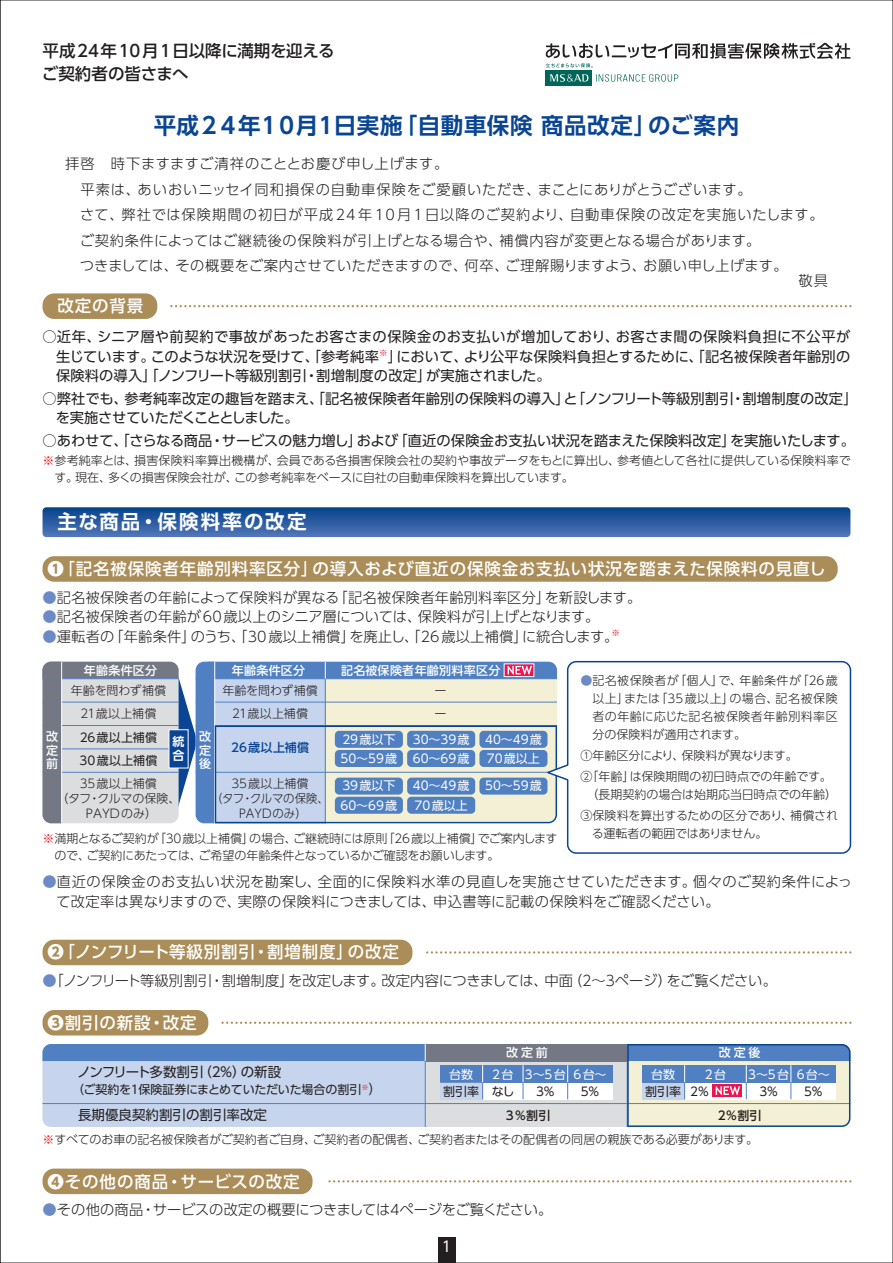
<style>
.page{position:relative;width:893px;height:1263px;background:#fff}
.page>*{position:absolute;margin:0;border:0;box-sizing:border-box;transform-origin:0 0}
.t1{font:700 22.5px "UD Shin Go Pro De";letter-spacing:.01em;color:#094594}
.t2{font:700 19.5px "UD Shin Go Pro De";letter-spacing:.1em;color:#fff}
.t3{font:500 16.5px "UD Shin Go Pro";letter-spacing:.05em;color:#fff}
.t4{font:500 16.5px/22.5px "UD Shin Go Pro";color:#231f20}
.t5{font:14.7px "UD Shin Go Pro";color:#fff}
.t6{font:300 14.25px/19.5px "UD Shin Go Pro";letter-spacing:.015em;color:#231f20}
.t7{font:14.25px/19.5px "UD Shin Go Pro";letter-spacing:.01em;color:#231f20;text-align:justify}
.t8{font:300 14.25px "UD Shin Go Pro";letter-spacing:.05em;color:#231f20}
.t9{font:300 14.25px "UD Shin Go Pro";letter-spacing:-.02em;color:#231f20}
.t10{font:300 14.25px "UD Shin Go Pro";letter-spacing:.075em;color:#231f20}
.t11{font:13.5px "UD Shin Go Pro";letter-spacing:-.07em;color:#231f20}
.t12{font:13.5px "UD Shin Go Pro";color:#231f20}
.t13{font:300 12px/23.1px "UD Shin Go Pro";color:#231f20;text-align:center}
.t14{font:12px/17px "UD Shin Go Pro";color:#fff}
.t15{font:12px/17px "UD Shin Go Pro";color:#231f20;text-align:center}
.t16{font:500 12px/13.2px "UD Shin Go Pro";letter-spacing:.025em;color:#fff;text-align:justify}
.t17{font:300 12px "UD Shin Go Pro";letter-spacing:-.02em;color:#231f20}
.t18{font:500 12px "UD Shin Go Pro";color:#231f20}
.t19{font:500 12px "UD Shin Go Pro";letter-spacing:.025em;color:#094594}
.t20{font:700 12px/13.2px "UD Shin Go Pro De";color:#fff}
.s1{color:#ee1d23}
.s2{font-weight:800}
.s3{color:#6c8bc6}
.s4{font-weight:400}
.s5{font-size:13.2px}
.s6{color:#fff}
.s7{color:#231f20}
</style>
<div class="page">
<div style="left:43px;top:293px;width:114px;height:26px;background:#aa8d58;border-radius:12px"></div>
<svg style="left:170px;top:305px;width:680px;height:2px"></svg>
<div style="left:43px;top:940px;width:369px;height:25px;background:#aa8d58;border-radius:12px"></div>
<svg style="left:426px;top:951px;width:424px;height:2px"></svg>
<svg style="left:596px;top:74px;width:82px;height:8px"></svg>
<div style="left:546px;top:70px;width:46px;height:16px;background:#006659"></div>
<svg style="left:549px;top:74px;width:39px;height:8px"></svg>
<svg style="left:546px;top:43px;width:304px;height:25px"></svg>
<div style="left:43px;top:1010px;width:165px;height:25px;background:#aa8d58;border-radius:12px"></div>
<svg style="left:221px;top:1022px;width:629px;height:2px"></svg>
<svg style="left:43px;top:1044px;width:807px;height:83px;background:#abbdd7"></svg>
<div style="left:43px;top:1168px;width:270px;height:26px;background:#aa8d58;border-radius:12px"></div>
<svg style="left:328px;top:1180px;width:522px;height:2px"></svg>
<svg style="left:43px;top:507px;width:807px;height:30px;background:#2d5da2"></svg>
<div style="left:43px;top:556px;width:795px;height:26px;background:#aa8d58;border-radius:12px"></div>
<svg style="left:43px;top:662px;width:500px;height:161px;background:#aabcd0"></svg>
<svg style="left:543px;top:660px;width:309px;height:194px"></svg>
<svg style="left:0;top:0;width:1px;height:1263px"></svg>
<div style="left:438px;top:1237px;width:17px;height:26px;background:#231f20"></div>
<p class="t4" style="left:42px;top:39px;width:294px">平成24年10月1日以降に満期を迎えるご契約者の皆さまへ</p>
<p class="t1" style="left:154px;top:107px;width:587px">平成２４年１０月１日実施「自動車保険 商品改定」のご案内</p>
<p class="t6" style="left:65px;top:154px;width:385px">拝啓　時下ますますご清祥のこととお慶び申し上げます。</p>
<p class="t8" style="left:65px;top:178px;width:688px">　平素は、あいおいニッセイ同和損保の自動車保険をご愛顧いただき、まことにありがとうございます。</p>
<p class="t10" style="left:65px;top:203px;width:760px">　さて、弊社では保険期間の初日が平成24年10月1日以降のご契約より、自動車保険の改定を実施いたします。</p>
<p class="t8" style="left:80px;top:229px;width:682px">ご契約条件によってはご継続後の保険料が引上げとなる場合や、補償内容が変更となる場合があります。</p>
<p class="t6" style="left:65px;top:256px;width:724px">　つきましては、その概要をご案内させていただきますので、何卒、ご理解賜りますよう、お願い申し上げます。</p>
<p class="t6" style="left:798px;top:271px;width:31px">敬具</p>
<p class="t3" style="left:57px;top:292px;width:87px">改定の背景</p>
<p class="t7" style="left:56px;top:326px;width:796px;text-indent:-14px">○近年、シニア層や前契約で事故があったお客さまの保険金のお支払いが増加しており、お客さま間の保険料負担に不公平が生じています。このような状況を受けて、「参考純率<sup>※</sup>」において、より公平な保険料負担とするために、「記名被保険者年齢別の保険料の導入」「ノンフリート等級別割引・割増制度の改定」が実施されました。</p>
<p class="t7" style="left:56px;top:388px;width:803px;text-indent:-13px">○弊社でも、参考純率改定の趣旨を踏まえ、「記名被保険者年齢別の保険料の導入」と「ノンフリート等級別割引・割増制度の改定」を実施させていただくこととしました。</p>
<p class="t7" style="left:43px;top:430px;width:814px">○あわせて、「さらなる商品・サービスの魅力増し」および「直近の保険金お支払い状況を踏まえた保険料改定」を実施いたします。</p>
<p class="t13" style="left:54px;top:452px;width:798px;line-height:16.5px;text-align:left;text-indent:-12px"><span class="s1">※</span>参考純率とは、損害保険料率算出機構が、会員である各損害保険会社の契約や事故データをもとに算出し、参考値として各社に提供している保険料率です。現在、多くの損害保険会社が、この参考純率をベースに自社の自動車保険料を算出しています。</p>
<p class="t2" style="left:57px;top:506px;width:251px">主な商品・保険料率の改定</p>
<p class="t3" style="left:48px;top:555px;width:780px"><span class="s2">❶</span>「記名被保険者年齢別料率区分」の導入および直近の保険金お支払い状況を踏まえた保険料の見直し</p>
<p class="t6" style="left:43px;top:587px;width:600px"><span class="s3">●</span>記名被保険者の年齢によって保険料が異なる「記名被保険者年齢別料率区分」を新設します。</p>
<p class="t6" style="left:43px;top:607px;width:558px"><span class="s3">●</span>記名被保険者の年齢が60歳以上のシニア層については、保険料が引上げとなります。</p>
<p class="t6" style="left:43px;top:626px;width:579px"><span class="s3">●</span>運転者の「年齢条件」のうち、「30歳以上補償」を廃止し、「26歳以上補償」に統合します。<sup>※</sup></p>
<p class="t16" style="left:84px;top:663px;width:75px">年齢条件区分</p>
<p class="t16" style="left:232px;top:663px;width:75px">年齢条件区分</p>
<p class="t16" style="left:341px;top:663px;width:161px">記名被保険者年齢別料率区分</p>
<p class="t13" style="left:71px;top:678px;width:97px">年齢を問わず補償<br>21歳以上補償<br><span class="s4">26歳以上補償<br>30歳以上補償<br></span>35歳以上補償</p>
<p class="t13" style="left:56px;top:790px;width:125px;line-height:15px">（タフ・クルマの保険、<br>PAYDのみ）</p>
<p class="t13" style="left:222px;top:678px;width:97px">年齢を問わず補償<br>21歳以上補償</p>
<p class="t19" style="left:231px;top:738px;width:79px">26歳以上補償</p>
<p class="t13" style="left:211px;top:775px;width:119px;line-height:15px">35歳以上補償<br>（タフ・クルマの保険、<br>PAYDのみ）</p>
<p class="t13" style="left:434px;top:678px;width:13px;text-align:left">ーー</p>
<p class="t16" style="left:46px;top:730px;width:13px">改定前</p>
<p class="t16" style="left:199px;top:730px;width:13px">改定後</p>
<p class="t20" style="left:173px;top:735px;width:13px">統合</p>
<p class="t14" style="left:341px;top:729px;width:58px;line-height:19.2px">29歳以下<br>50～59歳</p>
<p class="t14" style="left:413px;top:729px;width:58px;line-height:19.2px">30～39歳<br>60～69歳</p>
<p class="t14" style="left:485px;top:729px;width:58px;line-height:19.2px">40～49歳<br>70歳以上</p>
<p class="t14" style="left:341px;top:776px;width:58px;line-height:19.2px">39歳以下<br>60～69歳</p>
<p class="t14" style="left:413px;top:776px;width:58px;line-height:19.2px">40～49歳<br>70歳以上</p>
<p class="t14" style="left:485px;top:777px;width:58px">50～59歳</p>
<p class="t13" style="left:55px;top:830px;width:504px;line-height:16.5px;text-align:left;text-indent:-12px"><span class="s1">※</span>満期となるご契約が「30歳以上補償」の場合、ご継続時には原則「26歳以上補償」でご案内しますので、ご契約にあたっては、ご希望の年齢条件となっているかご確認をお願いします。</p>
<p class="t13" style="left:592px;top:671px;width:247px;line-height:18px;text-align:justify;text-indent:-12px"><span class="s3">●</span>記名被保険者が「個人」で、年齢条件が「26歳以上」または「35歳以上」の場合、記名被保険者の年齢に応じた記名被保険者年齢別料率区分の保険料が適用されます。</p>
<p class="t13" style="left:580px;top:744px;width:253px;line-height:21px;text-align:left">①年齢区分により、保険料が異なります。<br>②「年齢」は保険期間の初日時点での年齢です。</p>
<p class="t13" style="left:580px;top:783px;width:259px;line-height:21px">（長期契約の場合は始期応当日時点での年齢）<br>③保険料を算出するための区分であり、補償され</p>
<p class="t17" style="left:592px;top:824px;width:177px">る運転者の範囲ではありません。</p>
<p class="t6" style="left:57px;top:871px;width:797px;text-indent:-14px"><span class="s3">●</span>直近の保険金のお支払い状況を勘案し、全面的に保険料水準の見直しを実施させていただきます。個々のご契約条件によって改定率は異なりますので、実際の保険料につきましては、申込書等に記載の保険料をご確認ください。</p>
<p class="t3" style="left:48px;top:939px;width:353px"><span class="s2">❷</span>「ノンフリート等級別割引・割増制度」の改定</p>
<p class="t9" style="left:43px;top:969px;width:736px"><span class="s3">●</span>「ノンフリート等級別割引・割増制度」を改定します。改定内容につきましては、中面（２～３ページ）をご覧ください。</p>
<p class="t3" style="left:48px;top:1009px;width:151px"><span class="s2">❸</span>割引の新設・改定</p>
<p class="t16" style="left:719px;top:1046px;width:43px">改定後</p>
<p class="t11" style="left:77px;top:1061px;width:206px">ノンフリート多数割引（２％）の新設</p>
<p class="t15" style="left:72px;top:1081px;width:310px">（ご契約を１保険証券にまとめていただいた場合の割引<sup>※</sup><span class="s5">）</span></p>
<p class="t16" style="left:506px;top:1046px;width:43px">改定前</p>
<p class="t15" style="left:443px;top:1065px;width:37px"><span class="s6">台数</span>割引率</p>
<p class="t14" style="left:492px;top:1065px;width:24px">2台<span class="s7">なし</span></p>
<p class="t14" style="left:525px;top:1065px;width:42px;text-align:center">3～5台<br><span class="s7">3％</span></p>
<p class="t14" style="left:574px;top:1065px;width:35px;text-align:center">6台～<br><span class="s7">5％</span></p>
<p class="t15" style="left:645px;top:1065px;width:37px"><span class="s6">台数</span>割引率</p>
<p class="t15" style="left:690px;top:1065px;width:52px"><span class="s6">2台<br></span>2％ 　　</p>
<p class="t14" style="left:748px;top:1065px;width:42px;text-align:center">3～5台<br><span class="s7">3％</span></p>
<p class="t14" style="left:797px;top:1065px;width:35px;text-align:center">6台～<br><span class="s7">5％</span></p>
<p class="t12" style="left:78px;top:1103px;width:191px">長期優良契約割引の割引率改定</p>
<p class="t18" style="left:504px;top:1106px;width:48px">３％割引</p>
<p class="t18" style="left:718px;top:1106px;width:45px">2％割引</p>
<p class="t13" style="left:43px;top:1127px;width:717px"><span class="s1">※</span>すべてのお車の記名被保険者がご契約者ご自身、ご契約者の配偶者、ご契約者またはその配偶者の同居の親族である必要があります。</p>
<p class="t3" style="left:48px;top:1168px;width:254px"><span class="s2">❹</span>その他の商品・サービスの改定</p>
<p class="t9" style="left:43px;top:1198px;width:511px"><span class="s3">●</span>その他の商品・サービスの改定の概要につきましては４ページをご覧ください。</p>
<p class="t5" style="left:442px;top:1234px;width:11px">1</p>
</div>
